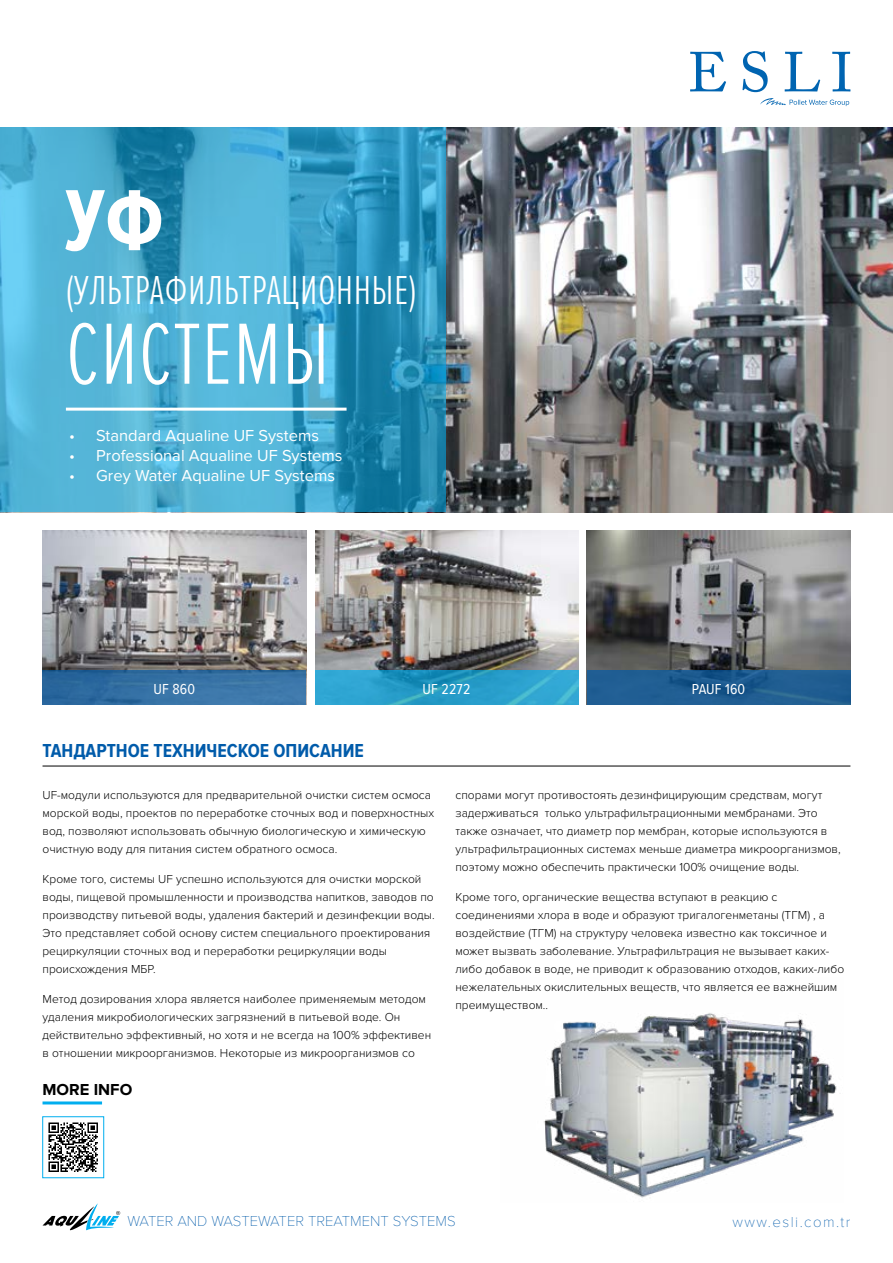
<style>
.page{position:relative;width:893px;height:1263px;background:#fff}
.page>*{position:absolute;margin:0;border:0;box-sizing:border-box;transform-origin:0 0}
.t1{font:300 90px "Proxima Nova Ex Cn";letter-spacing:.01em;color:#fff}
.t2{font:700 90px "Proxima Nova Ex Cn";color:#fff}
.t3{font:300 42px "Proxima Nova Ex Cn";letter-spacing:.01em;color:#fff}
.t4{font:700 19.5px "Proxima Nova Cond";color:#005baa}
.t5{font:16.5px "Proxima Nova";color:#fff}
.t6{font:700 16.5px "Proxima Nova";color:#000}
.t7{font:100 15px "Proxima Nova T";color:#005baa}
.t8{font:15px "Proxima Nova Cond";letter-spacing:.01em;color:#fff}
.t9{font:100 15px "Proxima Nova T";letter-spacing:.1em;color:#005baa}
.t10{font:300 12px/18px "Proxima Nova";color:#000}
</style>
<div class="page">
<img style="left:446px;top:128px;width:447px;height:384px">
<svg style="left:0;top:127px;width:446px;height:385px;background:#43a6cb"></svg>
<hr style="left:66px;top:408px;width:281px;height:3px;background:#fff">
<svg style="left:760px;top:98px;width:89px;height:8px"></svg>
<svg style="left:690px;top:52px;width:36px;height:39px"></svg>
<svg style="left:742px;top:51px;width:26px;height:41px"></svg>
<svg style="left:785px;top:52px;width:35px;height:39px"></svg>
<svg style="left:832px;top:52px;width:18px;height:39px"></svg>
<hr style="left:43px;top:766px;width:807px;height:1px;background:#000">
<hr style="left:43px;top:1101px;width:59px;height:3px;background:#00aeef">
<img style="left:316px;top:531px;width:262px;height:140px">
<img style="left:587px;top:531px;width:263px;height:140px">
<img style="left:43px;top:531px;width:263px;height:140px">
<div style="left:43px;top:671px;width:263px;height:34px;background:linear-gradient(to right,#27649a,#427cad)"></div>
<svg style="left:315px;top:671px;width:263px;height:34px;background:#2aa0cb"></svg>
<svg style="left:587px;top:671px;width:263px;height:34px;background:#1e5c90"></svg>
<svg style="left:48px;top:1122px;width:50px;height:50px"></svg>
<img style="left:544px;top:1013px;width:293px;height:185px">
<svg style="left:43px;top:1203px;width:77px;height:28px"></svg>
<h1 class="t2" style="left:66px;top:170px;width:100px">УФ</h1>
<h2 class="t3" style="left:66px;top:267px;width:352px">(УЛЬТРАФИЛЬТРАЦИОННЫЕ)</h2>
<h1 class="t1" style="left:66px;top:304px;width:265px">СИСТЕМЫ</h1>
<h3 class="t5" style="left:69px;top:426px;width:251px">• Standard Aqualine UF Systems</h3>
<h3 class="t5" style="left:69px;top:446px;width:275px">• Professional Aqualine UF Systems</h3>
<h3 class="t5" style="left:69px;top:466px;width:267px">• Grey Water Aqualine UF Systems</h3>
<p class="t8" style="left:154px;top:680px;width:43px">UF 860</p>
<p class="t8" style="left:423px;top:680px;width:49px">UF 2272</p>
<p class="t8" style="left:692px;top:680px;width:55px">PAUF 160</p>
<h3 class="t4" style="left:43px;top:740px;width:323px">ТАНДАРТНОЕ ТЕХНИЧЕСКОЕ ОПИСАНИЕ</h3>
<p class="t10" style="left:43px;top:786px;width:393px">UF-модули используются для предварительной очистки систем осмоса морской воды, проектов по переработке сточных вод и поверхностных вод, позволяют использовать обычную биологическую и химическую очистную воду для питания систем обратного осмоса.</p>
<p class="t10" style="left:43px;top:870px;width:394px">Кроме того, системы UF успешно используются для очистки морской воды, пищевой промышленности и производства напитков, заводов по производству питьевой воды, удаления бактерий и дезинфекции воды.<br>Это представляет собой основу систем специального проектирования рециркуляции сточных вод и переработки рециркуляции воды происхождения МБР.</p>
<p class="t10" style="left:43px;top:990px;width:390px">Метод дозирования хлора является наиболее применяемым методом удаления микробиологических загрязнений в питьевой воде. Он действительно эффективный, но хотя и не всегда на 100% эффективен в отношении микроорганизмов. Некоторые из микроорганизмов со</p>
<h3 class="t6" style="left:43px;top:1080px;width:91px">MORE INFO</h3>
<p class="t10" style="left:455px;top:786px;width:387px">спорами могут противостоять дезинфицирующим средствам, могут задерживаться только ультрафильтрационными мембранами. Это также означает, что диаметр пор мембран, которые используются в ультрафильтрационных системах меньше диаметра микроорганизмов, поэтому можно обеспечить практически 100% очищение воды.</p>
<p class="t10" style="left:455px;top:888px;width:390px">Кроме того, органические вещества вступают в реакцию с соединениями хлора в воде и образуют тригалогенметаны (ТГМ) , а воздействие (ТГМ) на структуру человека известно как токсичное и может вызвать заболевание. Ультрафильтрация не вызывает каких&shy;либо добавок в воде, не приводит к образованию отходов, каких-либо нежелательных окислительных веществ, что является ее важнейшим преимуществом..</p>
<p class="t7" style="left:128px;top:1212px;width:330px">WATER AND WASTEWATER TREATMENT SYSTEMS</p>
<p class="t9" style="left:732px;top:1213px;width:120px">www.esli.com.tr</p>
</div>
